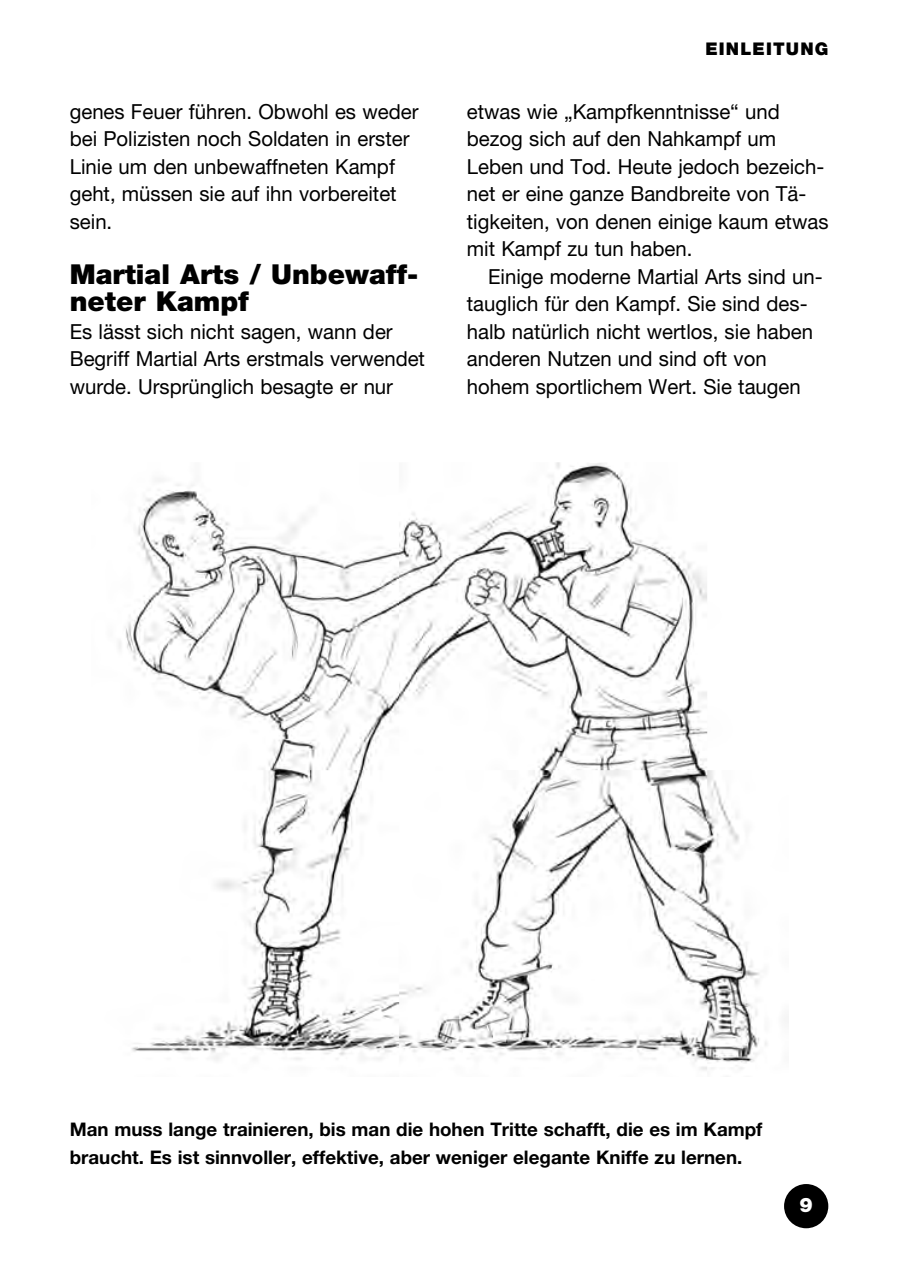
<style>
.page{position:relative;width:900px;height:1261px;background:#fff}
.page>*{position:absolute;margin:0;border:0;box-sizing:border-box;transform-origin:0 0}
.t1{font:900 27.5px/27.5px "Helvetica Neue LT Pro";color:#000}
.t2{font:20.75px/27.5px "Helvetica Neue LT Pro";color:#000}
.t3{font:900 20px "Helvetica Neue LT Pro";color:#fff}
.t4{font:700 18.75px/27.5px "Helvetica Neue LT Pro";color:#000}
.t5{font:900 17.5px "Helvetica Neue LT Pro";letter-spacing:.065em;color:#000}
</style>
<div class="page">
<img style="left:119px;top:462px;width:648px;height:608px">
<div style="left:784px;top:1184px;width:44px;height:44px;background:#000;border-radius:50%"></div>
<p class="t2" style="left:70px;top:100px;width:350px">genes Feuer führen. Obwohl es weder bei Polizisten noch Soldaten in erster<br>Linie um den unbewaffneten Kampf geht, müssen sie auf ihn vorbereitet sein.</p>
<h1 class="t1" style="left:70px;top:262px;width:350px">Martial Arts / Unbewaff&shy;neter Kampf</h1>
<p class="t2" style="left:70px;top:320px;width:357px">Es lässt sich nicht sagen, wann der<br>Begriff Martial Arts erstmals verwendet wurde. Ursprünglich besagte er nur</p>
<p class="t5" style="left:705px;top:43px;width:124px">EINLEITUNG</p>
<p class="t2" style="left:467px;top:100px;width:363px">etwas wie „Kampfkenntnisse“ und bezog sich auf den Nahkampf um<br>Leben und Tod. Heute jedoch bezeich&shy;net er eine ganze Bandbreite von Tä&shy;tigkeiten, von denen einige kaum etwas mit Kampf zu tun haben.</p>
<p class="t2" style="left:467px;top:264px;width:357px;text-indent:21px">Einige moderne Martial Arts sind un&shy;tauglich für den Kampf. Sie sind des&shy;halb natürlich nicht wertlos, sie haben anderen Nutzen und sind oft von hohem sportlichem Wert. Sie taugen</p>
<p class="t4" style="left:70px;top:1117px;width:694px">Man muss lange trainieren, bis man die hohen Tritte schafft, die es im Kampf braucht. Es ist sinnvoller, effektive, aber weniger elegante Kniffe zu lernen.</p>
<p class="t3" style="left:799px;top:1197px;width:15px">9</p>
</div>
